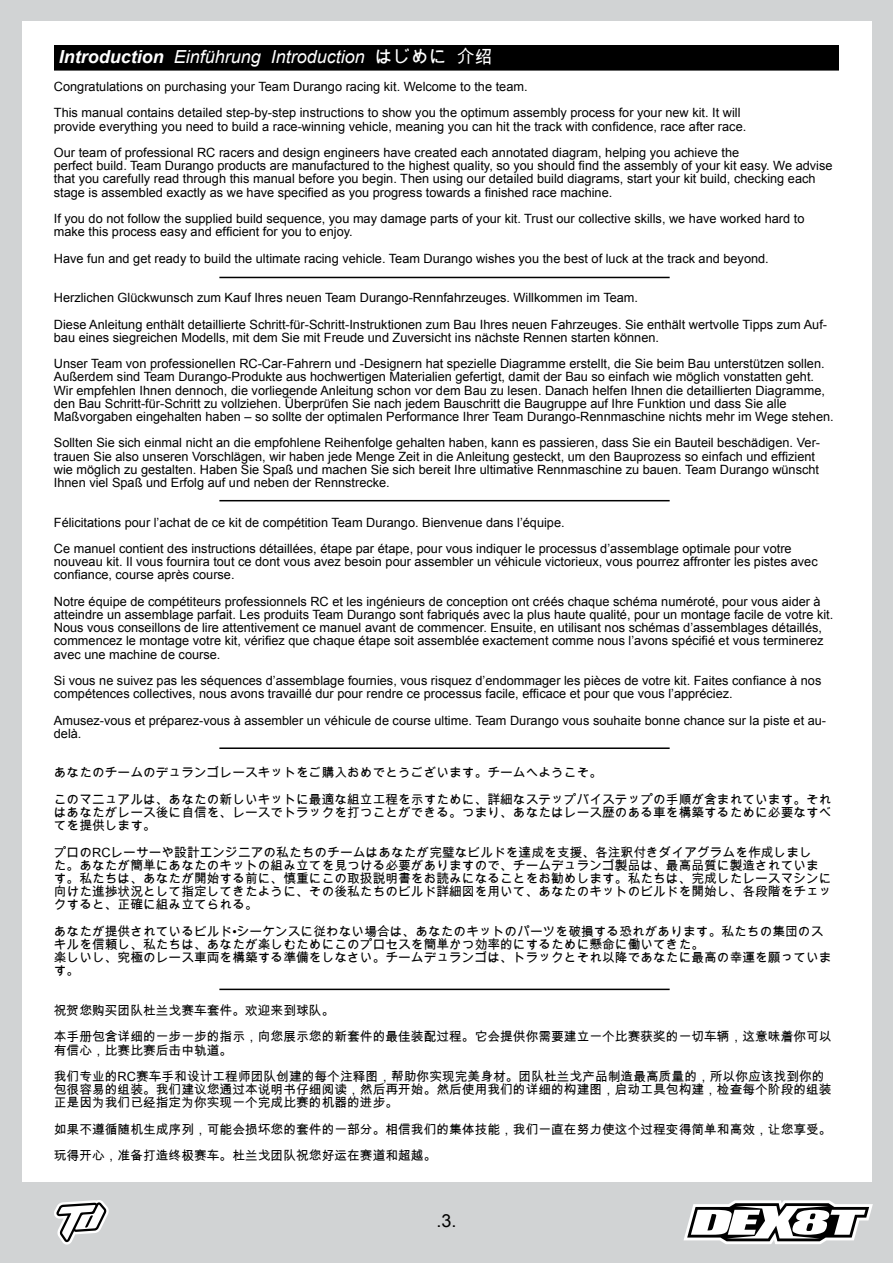
<style>
.page{position:relative;width:893px;height:1263px;background:#d1d3d4}
.page>*{position:absolute;margin:0;border:0;box-sizing:border-box;transform-origin:0 0}
.t1{font:italic 18px "Arial";color:#fff}
.t2{font:18px "Arial";color:#000}
.t3{font:12.75px/13.2px "Arial";color:#000}
.t4{font:12.75px/13.2px "Arial Unicode MS";color:#000}
.s1{font-weight:700}
.s2{font-family:"Arial Unicode MS";font-style:normal}
</style>
<div class="page">
<div style="left:22px;top:21px;width:850px;height:1161px;background:#fff"></div>
<svg style="left:54px;top:1200px;width:55px;height:44px"></svg>
<svg style="left:684px;top:1200px;width:189px;height:44px"></svg>
<div style="left:56px;top:47px;width:781px;height:21px;background:#000"></div>
<div style="left:54px;top:45px;width:785px;height:26px;border:4px solid #000"></div>
<hr style="left:219px;top:277px;width:451px;height:1px;background:#000">
<hr style="left:219px;top:500px;width:451px;height:1px;background:#000">
<hr style="left:219px;top:747px;width:451px;height:2px;background:#000">
<hr style="left:219px;top:989px;width:451px;height:1px;background:#000">
<h1 class="t1" style="left:59px;top:45px;width:436px"><span class="s1">Introduction</span> Einführung Introduction <span class="s2">はじめに 介绍</span></h1>
<p class="t3" style="left:54px;top:73px;width:688px;line-height:26.4px">Congratulations on purchasing your Team Durango racing kit. Welcome to the team.<br>This manual contains detailed step-by-step instructions to show you the optimum assembly process for your new kit. It will</p>
<p class="t3" style="left:54px;top:113px;width:694px;line-height:26.4px">provide everything you need to build a race-winning vehicle, meaning you can hit the track with confidence, race after race.<br>Our team of professional RC racers and design engineers have created each annotated diagram, helping you achieve the</p>
<p class="t3" style="left:54px;top:159px;width:780px">perfect build. Team Durango products are manufactured to the highest quality, so you should find the assembly of your kit easy. We advise that you carefully read through this manual before you begin. Then using our detailed build diagrams, start your kit build, checking each stage is assembled exactly as we have specified as you progress towards a finished race machine.</p>
<p class="t3" style="left:54px;top:212px;width:752px">If you do not follow the supplied build sequence, you may damage parts of your kit. Trust our collective skills, we have worked hard to make this process easy and efficient for you to enjoy.</p>
<p class="t3" style="left:54px;top:252px;width:716px">Have fun and get ready to build the ultimate racing vehicle. Team Durango wishes you the best of luck at the track and beyond.</p>
<p class="t3" style="left:54px;top:285px;width:775px;line-height:26.4px">Herzlichen Glückwunsch zum Kauf Ihres neuen Team Durango-Rennfahrzeuges. Willkommen im Team.<br>Diese Anleitung enthält detaillierte Schritt-für-Schritt-Instruktionen zum Bau Ihres neuen Fahrzeuges. Sie enthält wertvolle Tipps zum Auf-</p>
<p class="t3" style="left:54px;top:324px;width:772px;line-height:26.4px">bau eines siegreichen Modells, mit dem Sie mit Freude und Zuversicht ins nächste Rennen starten können.<br>Unser Team von professionellen RC-Car-Fahrern und -Designern hat spezielle Diagramme erstellt, die Sie beim Bau unterstützen sollen.</p>
<p class="t3" style="left:54px;top:370px;width:781px">Außerdem sind Team Durango-Produkte aus hochwertigen Materialien gefertigt, damit der Bau so einfach wie möglich vonstatten geht.<br>Wir empfehlen Ihnen dennoch, die vorliegende Anleitung schon vor dem Bau zu lesen. Danach helfen Ihnen die detaillierten Diagramme, den Bau Schritt-für-Schritt zu vollziehen. Überprüfen Sie nach jedem Bauschritt die Baugruppe auf Ihre Funktion und dass Sie alle Maßvorgaben eingehalten haben – so sollte der optimalen Performance Ihrer Team Durango-Rennmaschine nichts mehr im Wege stehen.</p>
<p class="t3" style="left:54px;top:436px;width:768px">Sollten Sie sich einmal nicht an die empfohlene Reihenfolge gehalten haben, kann es passieren, dass Sie ein Bauteil beschädigen. Ver&shy;trauen Sie also unseren Vorschlägen, wir haben jede Menge Zeit in die Anleitung gesteckt, um den Bauprozess so einfach und effizient wie möglich zu gestalten. Haben Sie Spaß und machen Sie sich bereit Ihre ultimative Rennmaschine zu bauen. Team Durango wünscht Ihnen viel Spaß und Erfolg auf und neben der Rennstrecke.</p>
<p class="t3" style="left:54px;top:509px;width:739px;line-height:26.4px">Félicitations pour l’achat de ce kit de compétition Team Durango. Bienvenue dans l’équipe.<br>Ce manuel contient des instructions détaillées, étape par étape, pour vous indiquer le processus d’assemblage optimale pour votre</p>
<p class="t3" style="left:54px;top:555px;width:765px">nouveau kit. Il vous fournira tout ce dont vous avez besoin pour assembler un véhicule victorieux, vous pourrez affronter les pistes avec confiance, course après course.</p>
<p class="t3" style="left:54px;top:595px;width:781px">Notre équipe de compétiteurs professionnels RC et les ingénieurs de conception ont créés chaque schéma numéroté, pour vous aider à atteindre un assemblage parfait. Les produits Team Durango sont fabriqués avec la plus haute qualité, pour un montage facile de votre kit.<br>Nous vous conseillons de lire attentivement ce manuel avant de commencer. Ensuite, en utilisant nos schémas d’assemblages détaillés, commencez le montage votre kit, vérifiez que chaque étape soit assemblée exactement comme nous l’avons spécifié et vous terminerez avec une machine de course.</p>
<p class="t3" style="left:54px;top:674px;width:769px">Si vous ne suivez pas les séquences d’assemblage fournies, vous risquez d’endommager les pièces de votre kit. Faites confiance à nos compétences collectives, nous avons travaillé dur pour rendre ce processus facile, efficace et pour que vous l’appréciez.</p>
<p class="t3" style="left:54px;top:714px;width:774px">Amusez-vous et préparez-vous à assembler un véhicule de course ultime. Team Durango vous souhaite bonne chance sur la piste et au&shy;delà.</p>
<p class="t4" style="left:54px;top:759px;width:779px;line-height:26.4px">あなたのチームのデュランゴレースキットをご購入おめでとうございます。チームへようこそ。<br>このマニュアルは、あなたの新しいキットに最適な組立工程を示すために、詳細なステップバイステップの手順が含まれています。それ</p>
<p class="t4" style="left:54px;top:806px;width:779px">はあなたがレース後に自信を、レースでトラックを打つことができる。つまり、あなたはレース歴のある車を構築するために必要なすべてを提供します。</p>
<p class="t4" style="left:54px;top:845px;width:779px">プロのRCレーサーや設計エンジニアの私たちのチームはあなたが完璧なビルドを達成を支援、各注釈付きダイアグラムを作成しまし<br>た。あなたが簡単にあなたのキットの組み立てを見つける必要がありますので、チームデュランゴ製品は、最高品質に製造されています。私たちは、あなたが開始する前に、慎重にこの取扱説明書をお読みになることをお勧めします。私たちは、完成したレースマシンに向けた進捗状況として指定してきたように、その後私たちのビルド詳細図を用いて、あなたのキットのビルドを開始し、各段階をチェックすると、正確に組み立てられる。</p>
<p class="t4" style="left:54px;top:924px;width:779px">あなたが提供されているビルド•シーケンスに従わない場合は、あなたのキットのパーツを破損する恐れがあります。私たちの集団のスキルを信頼し、私たちは、あなたが楽しむためにこのプロセスを簡単かつ効率的にするために懸命に働いてきた。<br>楽しいし、究極のレース車両を構築する準備をしなさい。チームデュランゴは、トラックとそれ以降であなたに最高の幸運を願っています。</p>
<p class="t4" style="left:54px;top:997px;width:779px;line-height:26.4px">祝贺您购买团队杜兰戈赛车套件。欢迎来到球队。<br>本手册包含详细的一步一步的指示，向您展示您的新套件的最佳装配过程。它会提供你需要建立一个比赛获奖的一切车辆，这意味着你可以</p>
<p class="t4" style="left:54px;top:1037px;width:772px;line-height:26.4px">有信心，比赛比赛后击中轨道。<br>我们专业的RC赛车手和设计工程师团队创建的每个注释图，帮助你实现完美身材。团队杜兰戈产品制造最高质量的，所以你应该找到你的</p>
<p class="t4" style="left:54px;top:1083px;width:779px">包很容易的组装。我们建议您通过本说明书仔细阅读，然后再开始。然后使用我们的详细的构建图，启动工具包构建，检查每个阶段的组装正是因为我们已经指定为你实现一个完成比赛的机器的进步。</p>
<p class="t4" style="left:54px;top:1116px;width:779px;line-height:26.4px">如果不遵循随机生成序列，可能会损坏您的套件的一部分。相信我们的集体技能，我们一直在努力使这个过程变得简单和高效，让您享受。玩得开心，准备打造终极赛车。杜兰戈团队祝您好运在赛道和超越。</p>
<h1 class="t2" style="left:436px;top:1209px;width:22px">.3.</h1>
</div>
